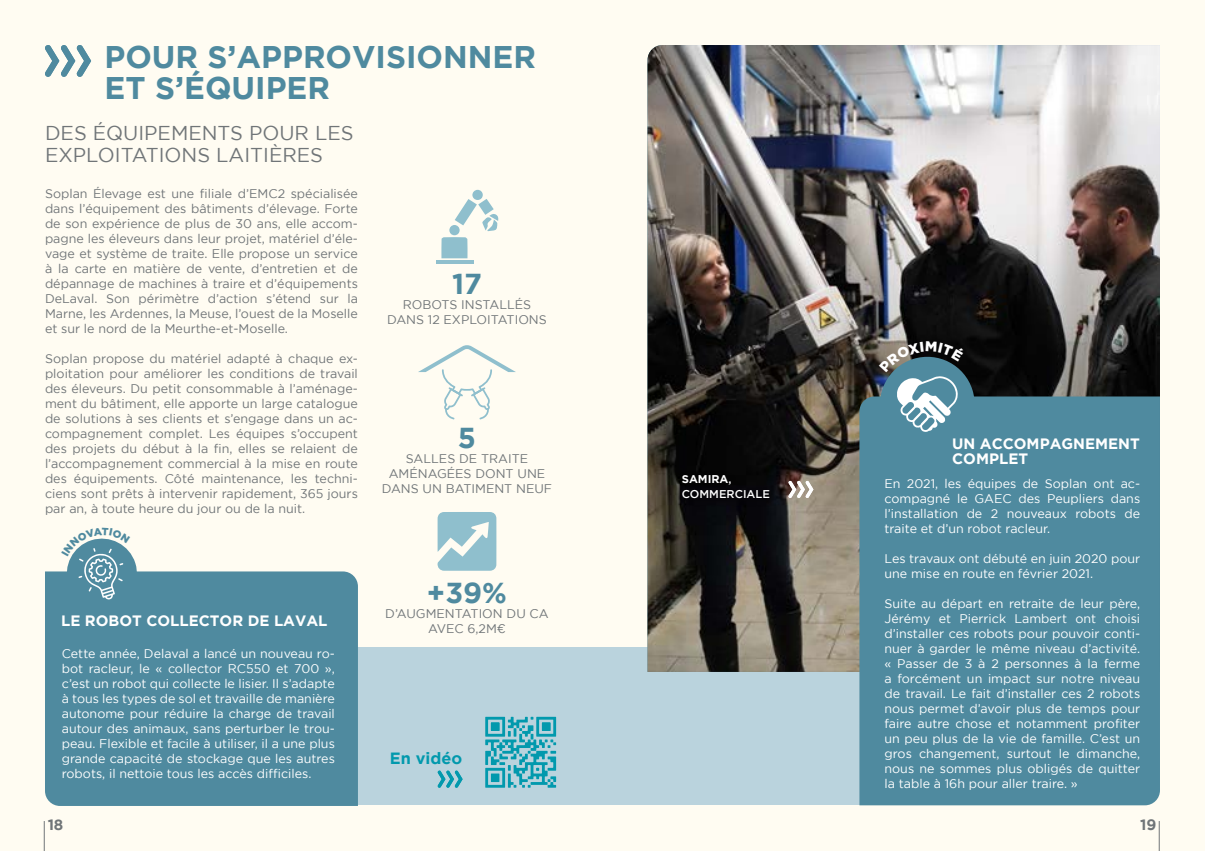
<style>
.page{position:relative;width:1205px;height:851px;background:#fff}
.page>*{position:absolute;margin:0;border:0;box-sizing:border-box;transform-origin:0 0}
.t1{font:700 31.25px/31.2px "Gotham";color:#4f8a9f}
.t2{font:700 28.75px "Gotham";color:#4f8a9f}
.t3{font:20px/21.2px "Gotham";color:#707578}
.t4{font:700 16.25px "Gotham";color:#0299ad}
.t5{font:700 15px/15px "Gotham";color:#fff}
.t6{font:700 15px "Gotham";color:#707578}
.t7{font:12.5px/15px "Gotham";color:#707578;text-align:center}
.t8{font:12.5px/15px "Gotham";color:#fff;text-align:justify}
.t9{font:500 11.25px/15px "Gotham";color:#fff}
.s1{font-weight:700}
</style>
<div class="page">
<div style="left:0;top:0;width:1205px;height:850px;background:#fffcf2"></div>
<hr style="left:44px;top:820px;width:1px;height:30px;background:#707578">
<hr style="left:1159px;top:820px;width:1px;height:30px;background:#707578">
<svg style="left:45px;top:45px;width:46px;height:32px"></svg>
<div style="left:347px;top:647px;width:525px;height:158px;background:#bad3dd"></div>
<img style="left:647px;top:45px;width:513px;height:626px">
<svg style="left:441px;top:237px;width:26px;height:21px"></svg>
<hr style="left:436px;top:260px;width:37px;height:4px;background:#8fbfcd">
<div style="left:472px;top:190px;width:11px;height:10px;background:#8fbfcd;border-radius:50%"></div>
<div style="left:449px;top:225px;width:11px;height:10px;background:#8fbfcd;border-radius:50%"></div>
<svg style="left:455px;top:199px;width:43px;height:32px"></svg>
<svg style="left:418px;top:345px;width:98px;height:74px"></svg>
<svg style="left:437px;top:512px;width:59px;height:58px"></svg>
<div style="left:45px;top:571px;width:313px;height:234px;background:#4f8a9f"></div>
<div style="left:859px;top:396px;width:301px;height:409px;background:#4f8a9f"></div>
<svg style="left:788px;top:480px;width:25px;height:18px"></svg>
<div style="left:678px;top:471px;width:101px;height:35px;background:#060508"></div>
<svg style="left:485px;top:716px;width:71px;height:71px"></svg>
<svg style="left:438px;top:770px;width:25px;height:17px"></svg>
<svg style="left:874px;top:341px;width:106px;height:116px;background:#597e8c"></svg>
<svg style="left:61px;top:538px;width:80px;height:75px"></svg>
<h1 class="t1" style="left:105px;top:40px;width:433px">POUR S’APPROVISIONNER<br>ET S’ÉQUIPER</h1>
<h3 class="t3" style="left:45px;top:122px;width:310px">DES ÉQUIPEMENTS POUR LES<br>EXPLOITATIONS LAITIÈRES</h3>
<p class="t7" style="left:45px;top:186px;width:314px;text-align:justify">Soplan Élevage est une filiale d’EMC2 spécialisée dans l’équipement des bâtiments d’élevage. Forte de son expérience de plus de 30 ans, elle accom&shy;pagne les éleveurs dans leur projet, matériel d’éle&shy;vage et système de traite. Elle propose un service à la carte en matière de vente, d’entretien et de dépannage de machines à traire et d’équipements DeLaval. Son périmètre d’action s’étend sur la Marne, les Ardennes, la Meuse, l’ouest de la Moselle et sur le nord de la Meurthe-et-Moselle.</p>
<p class="t7" style="left:45px;top:351px;width:314px;text-align:justify">Soplan propose du matériel adapté à chaque ex&shy;ploitation pour améliorer les conditions de travail des éleveurs. Du petit consommable à l’aménage&shy;ment du bâtiment, elle apporte un large catalogue de solutions à ses clients et s’engage dans un ac&shy;compagnement complet. Les équipes s’occupent des projets du début à la fin, elles se relaient de l’accompagnement commercial à la mise en route des équipements. Côté maintenance, les techni&shy;ciens sont prêts à intervenir rapidement, 365 jours par an, à toute heure du jour ou de la nuit.</p>
<h2 class="t2" style="left:452px;top:267px;width:31px">17</h2>
<p class="t7" style="left:387px;top:296px;width:161px">ROBOTS INSTALLÉS<br>DANS 12 EXPLOITATIONS</p>
<h2 class="t2" style="left:458px;top:421px;width:20px">5</h2>
<p class="t7" style="left:382px;top:451px;width:172px">SALLES DE TRAITE<br>AMÉNAGÉES DONT UNE<br>DANS UN BATIMENT NEUF</p>
<p class="t5" style="left:61px;top:612px;width:268px">LE ROBOT COLLECTOR DE LAVAL</p>
<p class="t8" style="left:62px;top:645px;width:275px">Cette année, Delaval a lancé un nouveau ro&shy;bot racleur, le « collector RC550 et 700 », c’est un robot qui collecte le lisier. Il s’adapte à tous les types de sol et travaille de manière autonome pour réduire la charge de travail autour des animaux, sans perturber le trou&shy;peau. Flexible et facile à utiliser, il a une plus grande capacité de stockage que les autres robots, il nettoie tous les accès difficiles.</p>
<h2 class="t2" style="left:427px;top:575px;width:82px">+39%</h2>
<p class="t7" style="left:385px;top:605px;width:165px">D’AUGMENTATION DU CA<br>AVEC 6,2M¤</p>
<h3 class="t4" style="left:390px;top:748px;width:74px">En vidéo</h3>
<p class="t9" style="left:682px;top:471px;width:90px"><span class="s1">SAMIRA</span>,<br>COMMERCIALE</p>
<p class="t5" style="left:952px;top:435px;width:189px">UN ACCOMPAGNEMENT<br>COMPLET</p>
<p class="t8" style="left:884px;top:475px;width:257px">En 2021, les équipes de Soplan ont ac&shy;compagné le GAEC des Peupliers dans l’installation de 2 nouveaux robots de traite et d’un robot racleur.</p>
<p class="t8" style="left:884px;top:550px;width:257px">Les travaux ont débuté en juin 2020 pour une mise en route en février 2021.</p>
<p class="t8" style="left:884px;top:595px;width:257px">Suite au départ en retraite de leur père, Jérémy et Pierrick Lambert ont choisi d’installer ces robots pour pouvoir conti&shy;nuer à garder le même niveau d’activité. « Passer de 3 à 2 personnes à la ferme a forcément un impact sur notre niveau de travail. Le fait d’installer ces 2 robots nous permet d’avoir plus de temps pour faire autre chose et notamment profiter un peu plus de la vie de famille. C’est un gros changement, surtout le dimanche, nous ne sommes plus obligés de quitter la table à 16h pour aller traire. »</p>
<p class="t6" style="left:48px;top:816px;width:17px">18</p>
<p class="t6" style="left:1140px;top:816px;width:18px">19</p>
</div>
